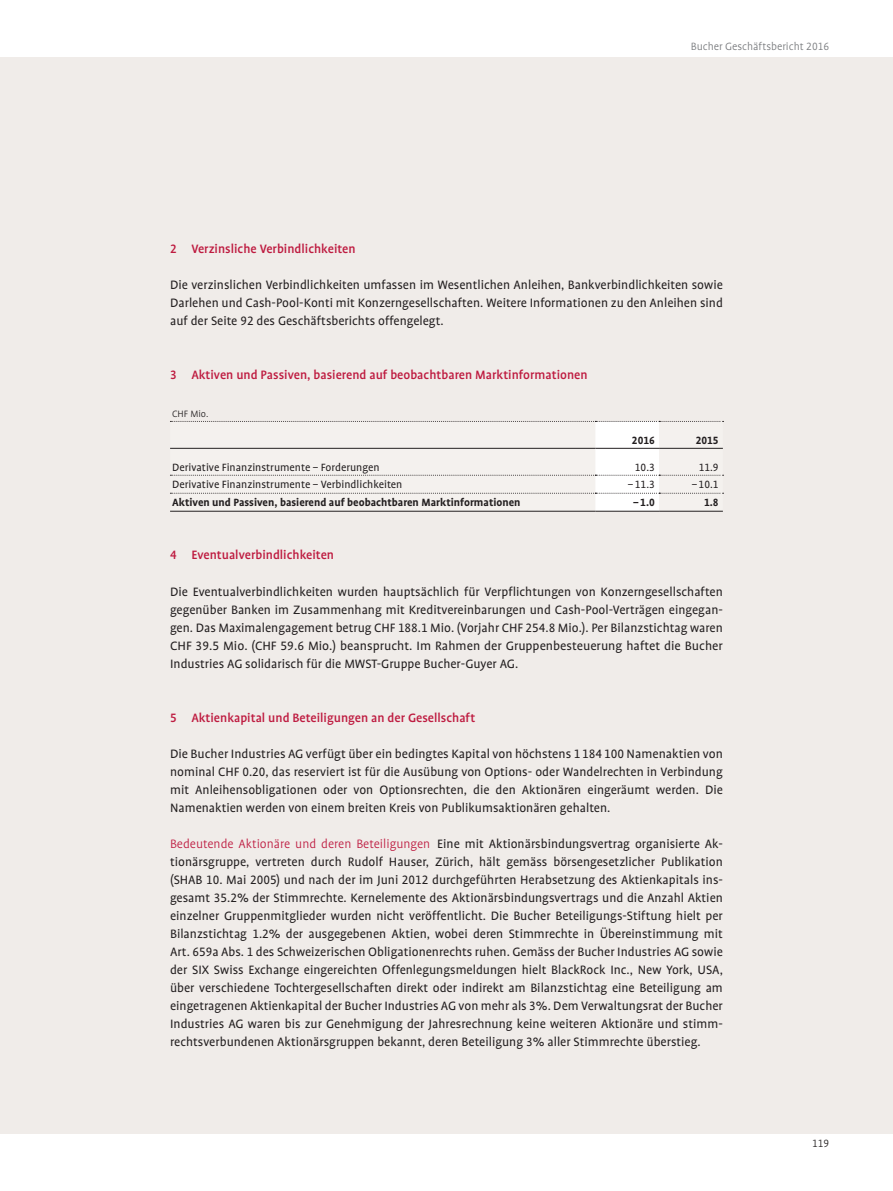
<style>
.page{position:relative;width:893px;height:1191px;background:#fff}
.page>*{position:absolute;margin:0;border:0;box-sizing:border-box;transform-origin:0 0}
.t1{font:13.8px/18px "Bucher Profile";color:#231f20;text-align:justify}
.t2{font:500 13.8px "Bucher Profile";color:#be1b40}
.t3{font:12px "Bucher Profile";color:#231f20}
.t4{font:700 12px "Bucher Profile";color:#231f20}
.t5{font:300 12px "Bucher Profile";color:#76787b}
.t6{font:300 12px "Bucher Profile";color:#231f20}
.t7{font:300 10.5px "Bucher Profile";color:#231f20}
.s1{font-weight:300;color:#be1b40}
</style>
<div class="page">
<div style="left:0;top:57px;width:893px;height:1076px;background:#f0ece9"></div>
<svg style="left:170px;top:420px;width:554px;height:91px"></svg>
<hr style="left:170px;top:448px;width:425px;height:1px;background:#231f20">
<hr style="left:595px;top:448px;width:64px;height:1px;background:#231f20">
<hr style="left:659px;top:448px;width:64px;height:1px;background:#231f20">
<hr style="left:170px;top:511px;width:425px;height:1px;background:#231f20">
<hr style="left:595px;top:511px;width:64px;height:1px;background:#231f20">
<hr style="left:659px;top:511px;width:64px;height:1px;background:#231f20">
<p class="t5" style="left:691px;top:40px;width:140px">Bucher Geschäftsbericht 2016</p>
<p class="t2" style="left:170px;top:242px;width:187px">2 Verzinsliche Verbindlichkeiten</p>
<p class="t1" style="left:170px;top:276px;width:554px">Die verzinslichen Verbindlichkeiten umfassen im Wesentlichen Anleihen, Bankverbindlichkeiten sowie Darlehen und Cash-Pool-Konti mit Konzerngesellschaften. Weitere Informationen zu den Anleihen sind auf der Seite 92 des Geschäftsberichts offengelegt.</p>
<p class="t2" style="left:170px;top:368px;width:419px">3 Aktiven und Passiven, basierend auf beobachtbaren Marktinformationen</p>
<p class="t7" style="left:172px;top:408px;width:38px">CHF Mio.</p>
<p class="t4" style="left:632px;top:434px;width:24px">2016</p>
<p class="t4" style="left:696px;top:434px;width:24px">2015</p>
<p class="t3" style="left:172px;top:461px;width:209px">Derivative Finanzinstrumente – Forderungen</p>
<p class="t3" style="left:635px;top:461px;width:21px">10.3</p>
<p class="t3" style="left:699px;top:461px;width:21px">11.9</p>
<p class="t3" style="left:172px;top:478px;width:232px">Derivative Finanzinstrumente – Verbindlichkeiten</p>
<p class="t3" style="left:628px;top:478px;width:28px">– 11.3</p>
<p class="t3" style="left:692px;top:478px;width:28px">– 10.1</p>
<p class="t4" style="left:172px;top:496px;width:350px">Aktiven und Passiven, basierend auf beobachtbaren Marktinformationen</p>
<p class="t4" style="left:633px;top:496px;width:23px">– 1.0</p>
<p class="t4" style="left:704px;top:496px;width:16px">1.8</p>
<p class="t2" style="left:170px;top:548px;width:165px">4 Eventualverbindlichkeiten</p>
<p class="t1" style="left:170px;top:582px;width:554px">Die Eventualverbindlichkeiten wurden hauptsächlich für Verpflichtungen von Konzerngesellschaften gegenüber Banken im Zusammenhang mit Kreditvereinbarungen und Cash-Pool-Verträgen eingegan&shy;gen. Das Maximalengagement betrug CHF 188.1 Mio. (Vorjahr CHF 254.8 Mio.). Per Bilanzstichtag waren CHF 39.5 Mio. (CHF 59.6 Mio.) beansprucht. Im Rahmen der Gruppenbesteuerung haftet die Bucher Industries AG solidarisch für die MWST-Gruppe Bucher-Guyer AG.</p>
<p class="t2" style="left:170px;top:710px;width:307px">5 Aktienkapital und Beteiligungen an der Gesellschaft</p>
<p class="t1" style="left:170px;top:744px;width:554px">Die Bucher Industries AG verfügt über ein bedingtes Kapital von höchstens 1 184 100 Namenaktien von nominal CHF 0.20, das reserviert ist für die Ausübung von Options- oder Wandelrechten in Verbindung mit Anleihensobligationen oder von Optionsrechten, die den Aktionären eingeräumt werden. Die Namenaktien werden von einem breiten Kreis von Publikumsaktionären gehalten.</p>
<p class="t1" style="left:170px;top:834px;width:554px"><span class="s1">Bedeutende Aktionäre und deren Beteiligungen</span> Eine mit Aktionärsbindungsvertrag organisierte Ak&shy;tionärsgruppe, vertreten durch Rudolf Hauser, Zürich, hält gemäss börsengesetzlicher Publikation (SHAB 10. Mai 2005) und nach der im Juni 2012 durchgeführten Herabsetzung des Aktienkapitals ins&shy;gesamt 35.2% der Stimmrechte. Kernelemente des Aktionärsbindungsvertrags und die Anzahl Aktien einzelner Gruppenmitglieder wurden nicht veröffentlicht. Die Bucher Beteiligungs-Stiftung hielt per Bilanzstichtag 1.2% der ausgegebenen Aktien, wobei deren Stimmrechte in Übereinstimmung mit Art. 659a Abs. 1 des Schweizerischen Obligationenrechts ruhen. Gemäss der Bucher Industries AG sowie der SIX Swiss Exchange eingereichten Offenlegungsmeldungen hielt BlackRock Inc., New York, USA, über verschiedene Tochtergesellschaften direkt oder indirekt am Bilanzstichtag eine Beteiligung am eingetragenen Aktienkapital der Bucher Industries AG von mehr als 3%. Dem Verwaltungsrat der Bucher Industries AG waren bis zur Genehmigung der Jahresrechnung keine weiteren Aktionäre und stimm&shy;rechtsverbundenen Aktionärsgruppen bekannt, deren Beteiligung 3% aller Stimmrechte überstieg.</p>
<p class="t6" style="left:812px;top:1137px;width:19px">119</p>
</div>
